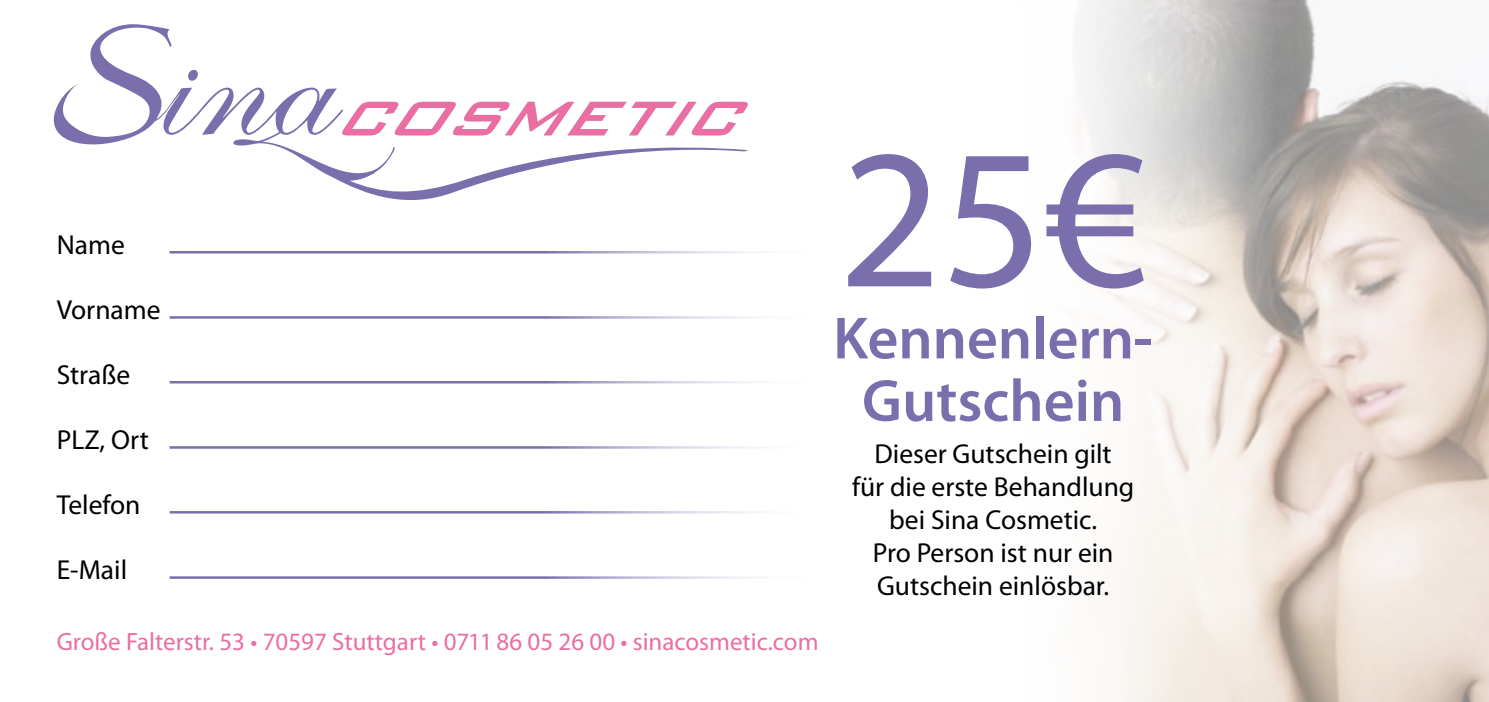
<style>
.page{position:relative;width:1489px;height:702px;background:#fff}
.page>*{position:absolute;margin:0;border:0;box-sizing:border-box;transform-origin:0 0}
.t1{font:200px "Myriad Pro";color:#7a6fac}
.t2{font:600 60px/62.5px "Myriad Pro";color:#7a6fac;text-align:center}
.t3{font:27.5px/33px "Myriad Pro";color:#000;text-align:center}
.t4{font:25px "Myriad Pro";color:#ea6ea3}
</style>
<div class="page">
<img style="left:1083px;top:0;width:405px;height:702px">
<svg style="left:53px;top:24px;width:695px;height:176px"></svg>
<hr style="left:169px;top:576px;width:660px;height:2px;background:#7a6fac">
<hr style="left:170px;top:511px;width:659px;height:2px;background:#7a6fac">
<hr style="left:169px;top:446px;width:660px;height:2px;background:#7a6fac">
<hr style="left:170px;top:381px;width:659px;height:2px;background:#7a6fac">
<hr style="left:169px;top:316px;width:660px;height:3px;background:#7a6fac">
<hr style="left:169px;top:251px;width:660px;height:2px;background:#7a6fac">
<p class="t3" style="left:57px;top:227px;width:70px">Name</p>
<p class="t3" style="left:57px;top:292px;width:105px">Vorname</p>
<p class="t3" style="left:57px;top:357px;width:75px">Straße</p>
<p class="t3" style="left:57px;top:422px;width:94px">PLZ, Ort</p>
<p class="t3" style="left:57px;top:487px;width:85px">Telefon</p>
<p class="t3" style="left:57px;top:552px;width:72px">E-Mail</p>
<p class="t4" style="left:57px;top:626px;width:763px">Große Falterstr. 53 • 70597 Stuttgart • 0711 86 05 26 00 • sinacosmetic.com</p>
<h1 class="t1" style="left:839px;top:96px;width:309px">25€</h1>
<h2 class="t2" style="left:833px;top:305px;width:321px">Kennenlern-<br>Gutschein</h2>
<p class="t3" style="left:852px;top:436px;width:284px">Dieser Gutschein gilt<br>für die erste Behandlung bei Sina Cosmetic.<br>Pro Person ist nur ein<br>Gutschein einlösbar.</p>
</div>
